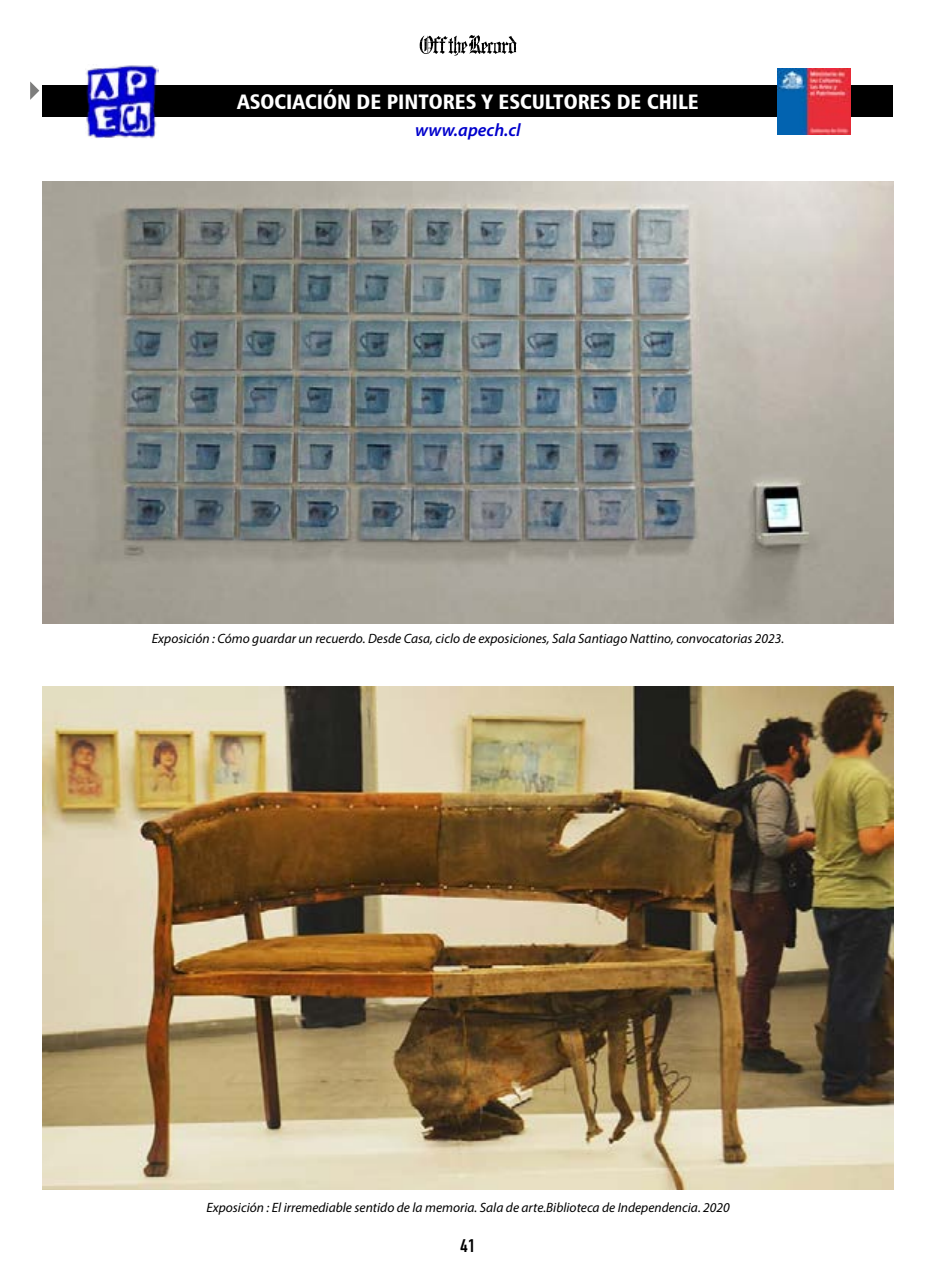
<style>
.page{position:relative;width:936px;height:1276px;background:#fff}
.page>*{position:absolute;margin:0;border:0;box-sizing:border-box;transform-origin:0 0}
.t1{font:21px "Humanist 777 BT Black Condensed B";color:#fff}
.t2{font:italic 600 18px "Myriad Pro";letter-spacing:.005em;color:#00c}
.t3{font:700 18px "DIN Condensed";color:#000;scale:1.07 1}
.t4{font:italic 13.5px "Myriad Pro";color:#000}
</style>
<div class="page">
<svg style="left:419px;top:35px;width:97px;height:21px"></svg>
<div style="left:43px;top:85px;width:850px;height:32px;background:#000"></div>
<img style="left:86px;top:65px;width:73px;height:73px">
<img style="left:777px;top:68px;width:73px;height:66px">
<svg style="left:30px;top:81px;width:9px;height:19px"></svg>
<img style="left:42px;top:182px;width:851px;height:441px">
<img style="left:42px;top:686px;width:851px;height:503px">
<h1 class="t1" style="left:237px;top:88px;width:463px">ASOCIACIÓN DE PINTORES Y ESCULTORES DE CHILE</h1>
<h2 class="t2" style="left:415px;top:118px;width:107px">www.apech.cl</h2>
<p class="t4" style="left:152px;top:630px;width:634px">Exposición : Cómo guardar un recuerdo. Desde Casa, ciclo de exposiciones, Sala Santiago Nattino, convocatorias 2023.</p>
<p class="t4" style="left:206px;top:1199px;width:525px">Exposición : El irremediable sentido de la memoria. Sala de arte.Biblioteca de Independencia. 2020</p>
<h2 class="t3" style="left:460px;top:1233px;width:15px">41</h2>
</div>
